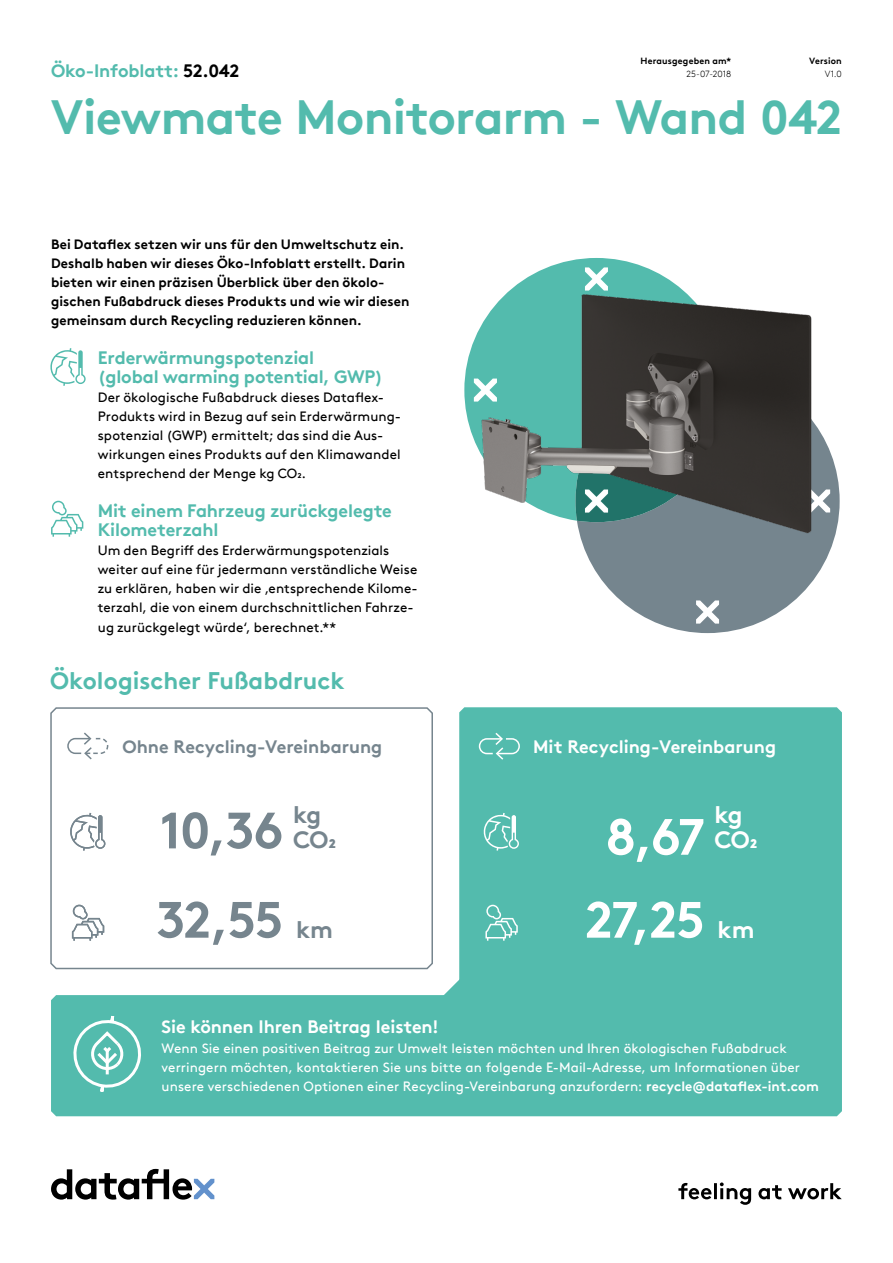
<style>
.page{position:relative;width:893px;height:1263px;background:#fff}
.page>*{position:absolute;margin:0;border:0;box-sizing:border-box;transform-origin:0 0}
.Value{font:700 51px "Brown Pro TT";letter-spacing:-.03em;color:#76858e}
.Value-2{font:700 51px "Brown Pro TT";color:#fff}
.Table_bold{font:700 51px "Brown Pro TT";color:#fff}
.t1{font:700 48px "Brown Pro TT";letter-spacing:-.015em;color:#53bbad}
.Subkop{font:700 24px "Brown Pro TT";color:#53bbad}
.body{font:700 24px "Brown Pro TT";color:#76858e}
.body-2{font:700 24px "Brown Pro TT";color:#fff}
.Body_white{font:700 24px "Brown Pro TT";color:#76858e}
.Body_white-2{font:700 24px "Brown Pro TT";color:#fff}
.body-3{font:700 18px/19.2px "Brown Pro TT";letter-spacing:-.01em;color:#53bbad}
.Small_print{font:700 18px "Brown Pro TT";letter-spacing:-.005em;color:#fff}
.Subkop-2{font:700 18px "Brown Pro TT";color:#76858e}
.Subkop-3{font:700 18px "Brown Pro TT";color:#fff}
.productnummer{font:700 18px "Brown Pro TT";letter-spacing:-.01em;color:#53bbad}
.body-4{font:13.5px/19.2px "Brown Pro TT";letter-spacing:.005em;color:#000}
.Small_print-2{font:13.5px/19.2px "Brown Pro TT";letter-spacing:.005em;color:#fff}
.body-5{font:700 13.5px/19.2px "Brown Pro TT";letter-spacing:.005em;color:#000}
.Small_print-3{font:700 9px "Brown Pro TT";letter-spacing:.02em;color:#000}
.Small_print-4{font:300 9px "Brown Pro TT";letter-spacing:-.005em;color:#000}
.s1{color:#000}
.s2{font-weight:700}
</style>
<div class="page">
<svg style="left:444px;top:980px;width:15px;height:15px"></svg>
<div style="left:51px;top:995px;width:791px;height:121px;background:#53bbad"></div>
<div style="left:459px;top:707px;width:383px;height:326px;background:#53bbad"></div>
<svg style="left:662px;top:475px;width:178px;height:158px"></svg>
<svg style="left:51px;top:1169px;width:163px;height:30px"></svg>
<svg style="left:678px;top:1182px;width:164px;height:23px"></svg>
<img style="left:464px;top:258px;width:373px;height:367px">
<svg style="left:479px;top:733px;width:41px;height:27px"></svg>
<svg style="left:73px;top:1015px;width:70px;height:79px;background:#74c8bc"></svg>
<svg style="left:51px;top:501px;width:32px;height:36px"></svg>
<svg style="left:485px;top:905px;width:33px;height:36px"></svg>
<svg style="left:50px;top:348px;width:36px;height:38px"></svg>
<svg style="left:483px;top:813px;width:36px;height:38px"></svg>
<svg style="left:50px;top:707px;width:383px;height:263px"></svg>
<p class="productnummer" style="left:51px;top:56px;width:190px">Öko-Infoblatt: <span class="s1">52.042</span></p>
<p class="Small_print-3" style="left:640px;top:53px;width:92px">Herausgegeben am*</p>
<p class="Small_print-4" style="left:686px;top:67px;width:46px">25-07-2018</p>
<p class="Small_print-3" style="left:809px;top:53px;width:34px">Version</p>
<p class="Small_print-4" style="left:825px;top:67px;width:18px">V1.0</p>
<p class="t1" style="left:51px;top:78px;width:792px">Viewmate Monitorarm - Wand 042</p>
<p class="body-5" style="left:51px;top:233px;width:360px">Bei Dataflex setzen wir uns für den Umweltschutz ein.<br>Deshalb haben wir dieses Öko-Infoblatt erstellt. Darin bieten wir einen präzisen Überblick über den ökolo&shy;gischen Fußabdruck dieses Produkts und wie wir diesen gemeinsam durch Recycling reduzieren können.</p>
<p class="body-3" style="left:98px;top:346px;width:287px">Erderwärmungspotenzial<br>(global warming potential, GWP)</p>
<p class="body-4" style="left:98px;top:386px;width:288px">Der ökologische Fußabdruck dieses Dataflex-</p>
<p class="body-4" style="left:98px;top:406px;width:305px">Produkts wird in Bezug auf sein Erderwärmung&shy;spotenzial (GWP) ermittelt; das sind die Aus&shy;wirkungen eines Produkts auf den Klimawandel entsprechend der Menge kg CO2.</p>
<p class="body-3" style="left:98px;top:499px;width:296px">Mit einem Fahrzeug zurückgelegte<br>Kilometerzahl</p>
<p class="body-4" style="left:98px;top:539px;width:322px">Um den Begriff des Erderwärmungspotenzials weiter auf eine für jedermann verständliche Weise zu erklären, haben wir die ‚entsprechende Kilome&shy;terzahl, die von einem durchschnittlichen Fahrze&shy;ug zurückgelegt würde‘, berechnet.**</p>
<p class="Subkop" style="left:50px;top:661px;width:296px">Ökologischer Fußabdruck</p>
<p class="Subkop-2" style="left:123px;top:732px;width:261px">Ohne Recycling-Vereinbarung</p>
<p class="Subkop-3" style="left:533px;top:732px;width:244px">Mit Recycling-Vereinbarung</p>
<p class="body" style="left:293px;top:795px;width:30px">kg</p>
<p class="body" style="left:293px;top:820px;width:45px">CO2</p>
<p class="Value" style="left:160px;top:789px;width:125px">10,36</p>
<p class="Table_bold" style="left:605px;top:795px;width:101px">8,67</p>
<p class="body-2" style="left:714px;top:795px;width:30px">kg</p>
<p class="body-2" style="left:714px;top:820px;width:45px">CO2</p>
<p class="Value" style="left:156px;top:878px;width:129px">32,55</p>
<p class="Body_white" style="left:296px;top:910px;width:38px">km</p>
<p class="Value-2" style="left:585px;top:878px;width:122px">27,25</p>
<p class="Body_white-2" style="left:718px;top:910px;width:38px">km</p>
<p class="Small_print" style="left:162px;top:1012px;width:279px">Sie können Ihren Beitrag leisten!</p>
<p class="Small_print-2" style="left:162px;top:1037px;width:659px">Wenn Sie einen positiven Beitrag zur Umwelt leisten möchten und Ihren ökologischen Fußabdruck verringern möchten, kontaktieren Sie uns bitte an folgende E-Mail-Adresse, um Informationen über unsere verschiedenen Optionen einer Recycling-Vereinbarung anzufordern: <span class="s2">recycle@dataflex-int.com</span></p>
</div>
